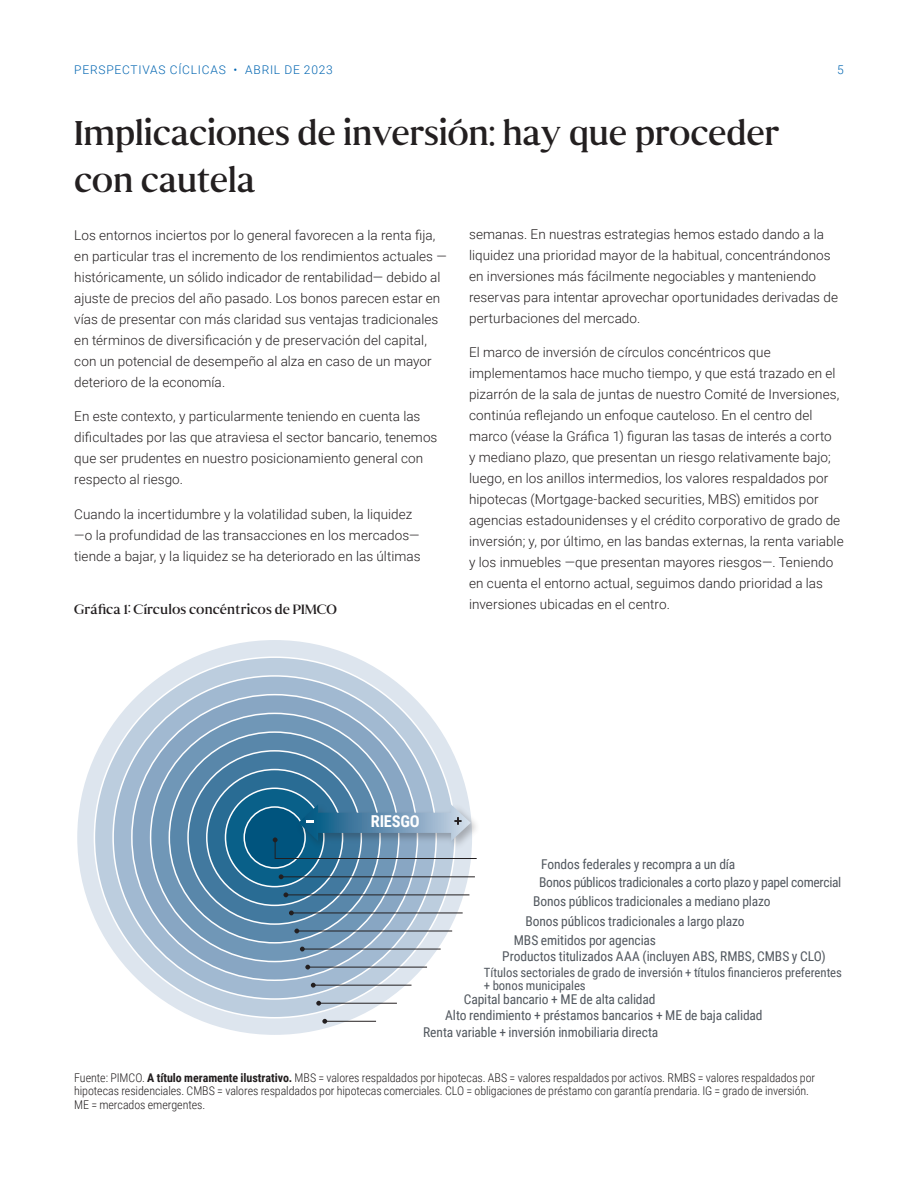
<style>
.page{position:relative;width:918px;height:1188px;background:#fff}
.page>*{position:absolute;margin:0;border:0;box-sizing:border-box;transform-origin:0 0}
.Headline_Sen_R_26_31{font:34.5px/46.5px "Senhan";letter-spacing:-.01em;color:#231f20}
.Body_Copy_Rob_L_9_14{font:700 16.35px "Roboto Condensed";letter-spacing:-.015em;color:#fff}
.Body_Copy_Rob_L_9_14-2{font:300 13.5px/21px "Roboto";letter-spacing:.005em;color:#231f20}
.Chart_Legend_RobC_R{font:13.5px "Roboto Condensed";letter-spacing:-.01em;color:#52585f}
.Chart_Title_Sen_R_9{font:13.5px "Senhan";letter-spacing:.005em;color:#231f20}
.Chart_Legend_RobC_R-2{font:12.75px/13.5px "Roboto Condensed";letter-spacing:-.005em;color:#52585f}
.Disclosure_RobC_L_8{font:300 12px/13.5px "Roboto Condensed";letter-spacing:-.005em;color:#231f20}
.t1{font:300 12px "Roboto";letter-spacing:.065em;color:#0165b1}
.s1{font-weight:700}
</style>
<div class="page">
<svg style="left:74px;top:637px;width:401px;height:401px;fill:#dde5ee"></svg>
<div style="left:94px;top:656px;width:362px;height:362px;background:#bccdde;border:2px solid #fff;border-radius:50%"></div>
<div style="left:112px;top:675px;width:325px;height:325px;background:#a1b9d1;border:2px solid #fff;border-radius:50%"></div>
<div style="left:131px;top:694px;width:287px;height:287px;background:#88a6c3;border:2px solid #fff;border-radius:50%"></div>
<div style="left:150px;top:713px;width:250px;height:249px;background:#7097b7;border:2px solid #fff;border-radius:50%"></div>
<div style="left:169px;top:731px;width:212px;height:213px;background:#5987aa;border:2px solid #fff;border-radius:50%"></div>
<div style="left:187px;top:750px;width:175px;height:175px;background:#42799f;border:2px solid #fff;border-radius:50%"></div>
<div style="left:206px;top:769px;width:137px;height:137px;background:#296c94;border:2px solid #fff;border-radius:50%"></div>
<div style="left:225px;top:788px;width:100px;height:99px;background:#096089;border:2px solid #fff;border-radius:50%"></div>
<div style="left:243px;top:806px;width:63px;height:63px;background:#00547e;border:2px solid #fff;border-radius:50%"></div>
<hr style="left:297px;top:931px;width:155px;height:1px;background:#231f20">
<svg style="left:294px;top:929px;width:5px;height:4px"></svg>
<hr style="left:286px;top:895px;width:183px;height:1px;background:#231f20">
<svg style="left:283px;top:892px;width:5px;height:5px"></svg>
<hr style="left:308px;top:967px;width:119px;height:1px;background:#231f20">
<svg style="left:305px;top:965px;width:5px;height:5px"></svg>
<hr style="left:281px;top:877px;width:194px;height:1px;background:#231f20">
<svg style="left:279px;top:874px;width:5px;height:5px"></svg>
<hr style="left:302px;top:949px;width:139px;height:1px;background:#231f20">
<svg style="left:300px;top:947px;width:5px;height:4px"></svg>
<hr style="left:291px;top:913px;width:172px;height:1px;background:#231f20">
<svg style="left:289px;top:911px;width:5px;height:4px"></svg>
<hr style="left:313px;top:985px;width:99px;height:1px;background:#231f20">
<svg style="left:311px;top:983px;width:5px;height:5px"></svg>
<hr style="left:319px;top:1003px;width:78px;height:1px;background:#231f20">
<svg style="left:316px;top:1001px;width:5px;height:5px"></svg>
<hr style="left:325px;top:1021px;width:51px;height:1px;background:#231f20">
<svg style="left:322px;top:1019px;width:5px;height:5px"></svg>
<div style="left:296px;top:802px;width:185px;height:49px;background:#231f20;opacity:.3"></div>
<svg style="left:273px;top:804px;width:204px;height:55px"></svg>
<p class="t1" style="left:74px;top:61px;width:260px">PERSPECTIVAS CÍCLICAS • ABRIL DE 2023</p>
<p class="t1" style="left:837px;top:61px;width:8px">5</p>
<p class="Headline_Sen_R_26_31" style="left:74px;top:111px;width:706px">Implicaciones de inversión: hay que proceder con cautela</p>
<p class="Body_Copy_Rob_L_9_14-2" style="left:74px;top:224px;width:374px">Los entornos inciertos por lo general favorecen a la renta fija, en particular tras el incremento de los rendimientos actuales — históricamente, un sólido indicador de rentabilidad— debido al ajuste de precios del año pasado. Los bonos parecen estar en vías de presentar con más claridad sus ventajas tradicionales en términos de diversificación y de preservación del capital, con un potencial de desempeño al alza en caso de un mayor deterioro de la economía.</p>
<p class="Body_Copy_Rob_L_9_14-2" style="left:74px;top:405px;width:365px">En este contexto, y particularmente teniendo en cuenta las dificultades por las que atraviesa el sector bancario, tenemos que ser prudentes en nuestro posicionamiento general con respecto al riesgo.</p>
<p class="Body_Copy_Rob_L_9_14-2" style="left:74px;top:503px;width:348px">Cuando la incertidumbre y la volatilidad suben, la liquidez —o la profundidad de las transacciones en los mercados— tiende a bajar, y la liquidez se ha deteriorado en las últimas</p>
<p class="Body_Copy_Rob_L_9_14-2" style="left:469px;top:223px;width:370px">semanas. En nuestras estrategias hemos estado dando a la liquidez una prioridad mayor de la habitual, concentrándonos en inversiones más fácilmente negociables y manteniendo reservas para intentar aprovechar oportunidades derivadas de perturbaciones del mercado.</p>
<p class="Body_Copy_Rob_L_9_14-2" style="left:469px;top:341px;width:376px">El marco de inversión de círculos concéntricos que implementamos hace mucho tiempo, y que está trazado en el pizarrón de la sala de juntas de nuestro Comité de Inversiones, continúa reflejando un enfoque cauteloso. En el centro del marco (véase la Gráfica 1) figuran las tasas de interés a corto<br>y mediano plazo, que presentan un riesgo relativamente bajo; luego, en los anillos intermedios, los valores respaldados por hipotecas (Mortgage-backed securities, MBS) emitidos por agencias estadounidenses y el crédito corporativo de grado de inversión; y, por último, en las bandas externas, la renta variable y los inmuebles —que presentan mayores riesgos—. Teniendo en cuenta el entorno actual, seguimos dando prioridad a las inversiones ubicadas en el centro.</p>
<p class="Chart_Title_Sen_R_9" style="left:74px;top:601px;width:264px">Gráfica 1: Círculos concéntricos de PIMCO</p>
<p class="Body_Copy_Rob_L_9_14" style="left:371px;top:810px;width:50px">RIESGO</p>
<p class="Chart_Legend_RobC_R" style="left:541px;top:855px;width:196px">Fondos federales y recompra a un día</p>
<p class="Chart_Legend_RobC_R" style="left:539px;top:873px;width:304px">Bonos públicos tradicionales a corto plazo y papel comercial</p>
<p class="Chart_Legend_RobC_R" style="left:533px;top:892px;width:239px">Bonos públicos tradicionales a mediano plazo</p>
<p class="Chart_Legend_RobC_R" style="left:525px;top:912px;width:221px">Bonos públicos tradicionales a largo plazo</p>
<p class="Chart_Legend_RobC_R" style="left:514px;top:931px;width:144px">MBS emitidos por agencias</p>
<p class="Chart_Legend_RobC_R" style="left:502px;top:946px;width:325px">Productos titulizados AAA (incluyen ABS, RMBS, CMBS y CLO)</p>
<p class="Chart_Legend_RobC_R-2" style="left:484px;top:965px;width:360px">Títulos sectoriales de grado de inversión + títulos financieros preferentes + bonos municipales</p>
<p class="Chart_Legend_RobC_R" style="left:464px;top:990px;width:193px">Capital bancario + ME de alta calidad</p>
<p class="Chart_Legend_RobC_R" style="left:445px;top:1006px;width:319px">Alto rendimiento + préstamos bancarios + ME de baja calidad</p>
<p class="Chart_Legend_RobC_R" style="left:423px;top:1023px;width:237px">Renta variable + inversión inmobiliaria directa</p>
<p class="Disclosure_RobC_L_8" style="left:74px;top:1070px;width:742px">Fuente: PIMCO. <span class="s1">A título meramente ilustrativo.</span> MBS = valores respaldados por hipotecas. ABS = valores respaldados por activos. RMBS = valores respaldados por hipotecas residenciales. CMBS = valores respaldados por hipotecas comerciales. CLO = obligaciones de préstamo con garantía prendaria. IG = grado de inversión.<br>ME = mercados emergentes.</p>
</div>
